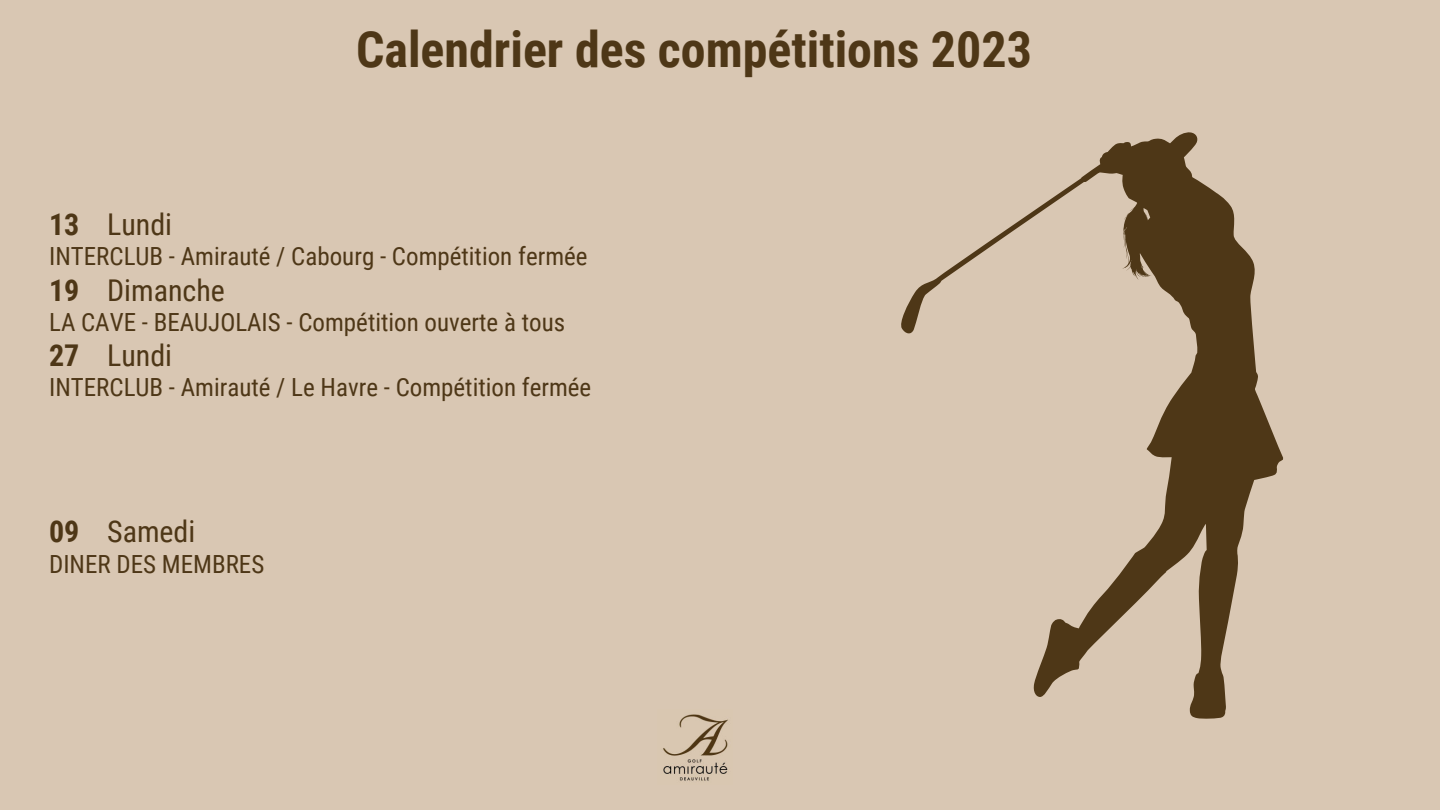
<style>
.page{position:relative;width:1440px;height:810px;background:#d9c7b3}
.page>*{position:absolute;margin:0;border:0;box-sizing:border-box;transform-origin:0 0}
.t1{font:700 50px "Roboto Condensed";color:#4e3717}
.t2{font:30px "Roboto Condensed";color:#4e3717}
.t3{font:25px "Roboto Condensed";color:#4e3717}
.s1{font-weight:700}
</style>
<div class="page">
<img style="left:663px;top:714px;width:65px;height:67px">
<svg style="left:901px;top:132px;width:383px;height:587px"></svg>
<h1 class="t1" style="left:356px;top:14px;width:677px">Calendrier des compétitions 2023</h1>
<p class="t2" style="left:49px;top:203px;width:125px"><span class="s1">13</span> Lundi</p>
<p class="t3" style="left:49px;top:239px;width:540px">INTERCLUB - Amirauté / Cabourg - Compétition fermée</p>
<p class="t2" style="left:49px;top:269px;width:177px"><span class="s1">19</span> Dimanche</p>
<p class="t3" style="left:49px;top:305px;width:518px">LA CAVE - BEAUJOLAIS - Compétition ouverte à tous</p>
<p class="t2" style="left:49px;top:334px;width:124px"><span class="s1">27</span> Lundi</p>
<p class="t3" style="left:49px;top:369px;width:544px">INTERCLUB - Amirauté / Le Havre - Compétition fermée</p>
<p class="t2" style="left:49px;top:510px;width:148px"><span class="s1">09</span> Samedi</p>
<p class="t3" style="left:49px;top:546px;width:217px">DINER DES MEMBRES</p>
</div>
